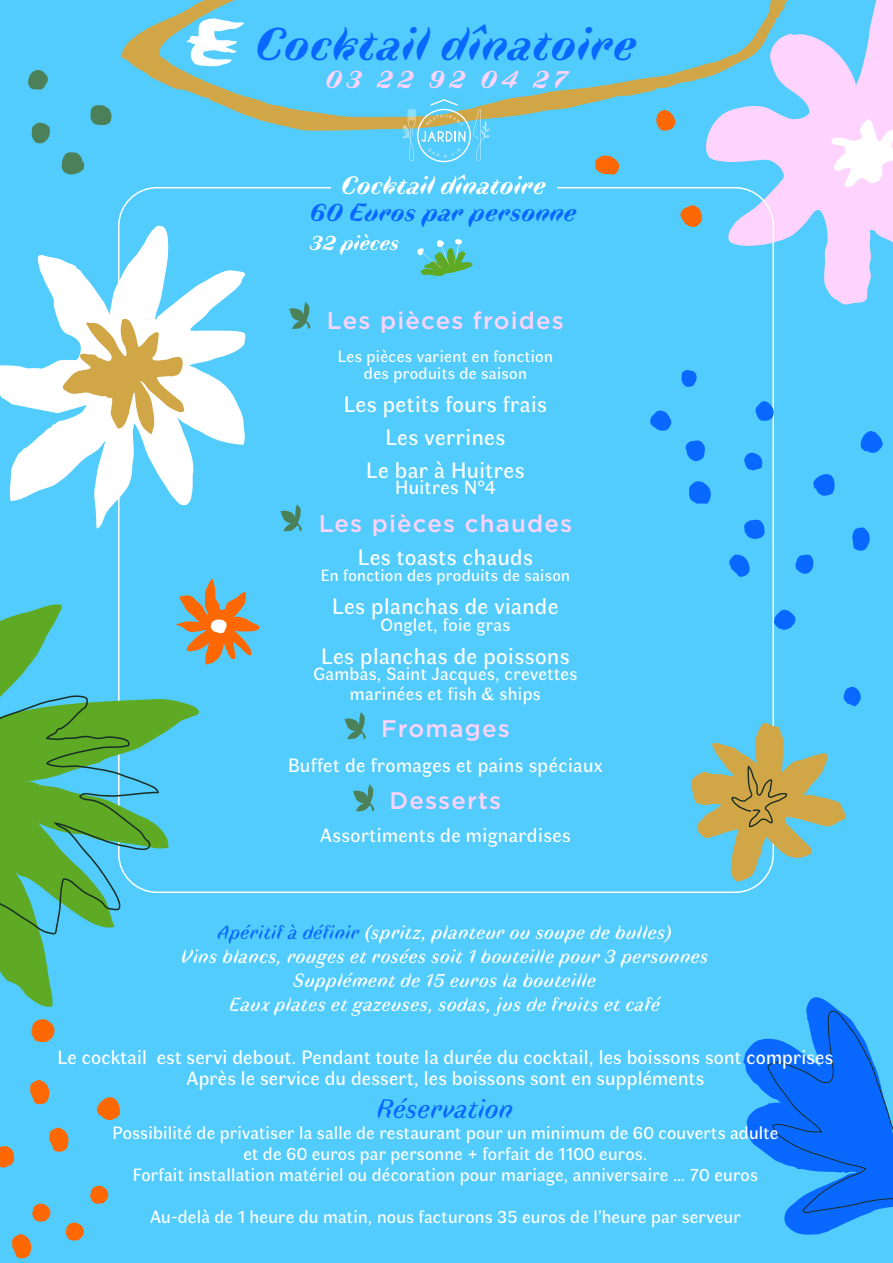
<style>
.page{position:relative;width:893px;height:1263px;background:#51ccfd}
.page>*{position:absolute;margin:0;border:0;box-sizing:border-box;transform-origin:0 0}
.t1{font:italic 700 46.5px "Faune Display";letter-spacing:.02em;color:#0868ff}
.t2{font:italic 27px "Faune Text";color:#0868ff}
.t3{font:italic 700 25.5px "Faune Display";letter-spacing:.01em;color:#0868ff}
.t4{font:italic 700 25.5px "Faune Display";letter-spacing:.01em;color:#fff}
.t5{font:italic 700 25.5px "Faune Display";letter-spacing:.18em;color:#fed3fd}
.t6{font:500 24px "Gotham";letter-spacing:.05em;color:#fed3fd}
.t7{font:22.5px "Faune Text";letter-spacing:.02em;color:#fff}
.t8{font:italic 700 21px "Faune Display";letter-spacing:.01em;color:#fff}
.t9{font:19.5px "Faune Text";letter-spacing:.01em;color:#fff}
.t10{font:italic 19.5px "Faune Text";letter-spacing:.01em;color:#fff}
.t11{font:18px "Faune Text";letter-spacing:.01em;color:#fff}
.t12{font:16.5px "Faune Text";letter-spacing:.02em;color:#fff}
.s1{color:#0868ff}
</style>
<div class="page">
<svg style="left:121px;top:0;width:585px;height:131px"></svg>
<svg style="left:179px;top:578px;width:80px;height:87px"></svg>
<svg style="left:32px;top:123px;width:18px;height:21px"></svg>
<svg style="left:28px;top:70px;width:20px;height:20px"></svg>
<svg style="left:90px;top:105px;width:22px;height:21px"></svg>
<svg style="left:61px;top:152px;width:23px;height:23px"></svg>
<svg style="left:706px;top:0;width:187px;height:305px"></svg>
<svg style="left:828px;top:119px;width:65px;height:68px;background:#fee9fe"></svg>
<svg style="left:680px;top:205px;width:22px;height:22px"></svg>
<svg style="left:595px;top:155px;width:25px;height:20px"></svg>
<svg style="left:656px;top:110px;width:19px;height:21px"></svg>
<svg style="left:417px;top:239px;width:55px;height:37px"></svg>
<svg style="left:32px;top:1203px;width:19px;height:19px"></svg>
<svg style="left:97px;top:1097px;width:23px;height:23px"></svg>
<svg style="left:31px;top:1019px;width:24px;height:23px"></svg>
<svg style="left:289px;top:302px;width:22px;height:27px"></svg>
<svg style="left:66px;top:1222px;width:18px;height:18px"></svg>
<svg style="left:90px;top:1185px;width:19px;height:19px"></svg>
<svg style="left:403px;top:99px;width:86px;height:63px"></svg>
<svg style="left:743px;top:997px;width:150px;height:238px"></svg>
<svg style="left:280px;top:504px;width:22px;height:27px"></svg>
<svg style="left:344px;top:712px;width:22px;height:27px"></svg>
<svg style="left:852px;top:527px;width:18px;height:24px"></svg>
<svg style="left:685px;top:440px;width:20px;height:21px"></svg>
<svg style="left:744px;top:519px;width:21px;height:20px"></svg>
<svg style="left:795px;top:554px;width:19px;height:20px"></svg>
<svg style="left:843px;top:687px;width:18px;height:19px"></svg>
<svg style="left:861px;top:431px;width:22px;height:22px"></svg>
<svg style="left:729px;top:554px;width:21px;height:23px"></svg>
<svg style="left:650px;top:411px;width:21px;height:20px"></svg>
<svg style="left:774px;top:609px;width:22px;height:21px"></svg>
<svg style="left:755px;top:400px;width:19px;height:21px"></svg>
<svg style="left:744px;top:453px;width:18px;height:18px"></svg>
<svg style="left:813px;top:474px;width:22px;height:22px"></svg>
<svg style="left:689px;top:481px;width:22px;height:23px"></svg>
<svg style="left:681px;top:370px;width:16px;height:17px"></svg>
<svg style="left:30px;top:1080px;width:19px;height:24px"></svg>
<svg style="left:0;top:1146px;width:14px;height:22px"></svg>
<svg style="left:49px;top:1127px;width:20px;height:25px"></svg>
<svg style="left:12px;top:1234px;width:19px;height:24px"></svg>
<svg style="left:0;top:226px;width:246px;height:303px"></svg>
<svg style="left:63px;top:319px;width:122px;height:116px;background:#e2d5ad"></svg>
<svg style="left:353px;top:784px;width:21px;height:27px"></svg>
<svg style="left:0;top:603px;width:202px;height:404px"></svg>
<svg style="left:0;top:695px;width:160px;height:241px"></svg>
<svg style="left:691px;top:722px;width:155px;height:160px"></svg>
<p class="t1" style="left:256px;top:11px;width:383px">Cocktail dînatoire</p>
<p class="t5" style="left:326px;top:62px;width:243px">03 22 92 04 27</p>
<p class="t4" style="left:341px;top:167px;width:207px">Cocktail dînatoire</p>
<p class="t3" style="left:310px;top:194px;width:268px">60 Euros par personne</p>
<p class="t8" style="left:310px;top:228px;width:91px">32 pièces</p>
<p class="t6" style="left:327px;top:307px;width:238px">Les pièces froides</p>
<p class="t12" style="left:338px;top:346px;width:217px">Les pièces varient en fonction</p>
<p class="t12" style="left:364px;top:362px;width:164px">des produits de saison</p>
<p class="t7" style="left:344px;top:389px;width:205px">Les petits fours frais</p>
<p class="t7" style="left:385px;top:422px;width:121px">Les verrines</p>
<p class="t7" style="left:366px;top:455px;width:160px">Le bar à Huitres</p>
<p class="t9" style="left:395px;top:475px;width:102px">Huitres N°4</p>
<p class="t6" style="left:319px;top:509px;width:255px">Les pièces chaudes</p>
<p class="t7" style="left:358px;top:542px;width:177px">Les toasts chauds</p>
<p class="t12" style="left:321px;top:565px;width:251px">En fonction des produits de saison</p>
<p class="t7" style="left:332px;top:592px;width:228px">Les planchas de viande</p>
<p class="t11" style="left:380px;top:613px;width:131px">Onglet, foie gras</p>
<p class="t7" style="left:321px;top:641px;width:250px">Les planchas de poissons</p>
<p class="t11" style="left:313px;top:662px;width:266px">Gambas, Saint Jacques, crevettes</p>
<p class="t11" style="left:350px;top:682px;width:192px">marinées et fish &amp; ships</p>
<p class="t6" style="left:381px;top:715px;width:130px">Fromages</p>
<p class="t9" style="left:288px;top:752px;width:316px">Buffet de fromages et pains spéciaux</p>
<p class="t6" style="left:390px;top:787px;width:113px">Desserts</p>
<p class="t9" style="left:320px;top:823px;width:252px">Assortiments de mignardises</p>
<p class="t10" style="left:218px;top:919px;width:456px"><span class="s1">Apéritif à définir</span> (spritz, planteur ou soupe de bulles)</p>
<p class="t10" style="left:181px;top:943px;width:529px">Vins blancs, rouges et rosées soit 1 bouteille pour 3 personnes</p>
<p class="t10" style="left:294px;top:967px;width:305px">Supplément de 15 euros la bouteille</p>
<p class="t10" style="left:230px;top:991px;width:432px">Eaux plates et gazeuses, sodas, jus de fruits et café</p>
<p class="t9" style="left:57px;top:1045px;width:777px">Le cocktail est servi debout. Pendant toute la durée du cocktail, les boissons sont comprises</p>
<p class="t9" style="left:186px;top:1066px;width:519px">Après le service du dessert, les boissons sont en suppléments</p>
<p class="t2" style="left:377px;top:1091px;width:138px">Réservation</p>
<p class="t11" style="left:112px;top:1121px;width:667px">Possibilité de privatiser la salle de restaurant pour un minimum de 60 couverts adulte</p>
<p class="t11" style="left:243px;top:1142px;width:406px">et de 60 euros par personne + forfait de 1100 euros.</p>
<p class="t11" style="left:133px;top:1163px;width:627px">Forfait installation matériel ou décoration pour mariage, anniversaire … 70 euros</p>
<p class="t11" style="left:150px;top:1205px;width:592px">Au-delà de 1 heure du matin, nous facturons 35 euros de l’heure par serveur</p>
</div>
